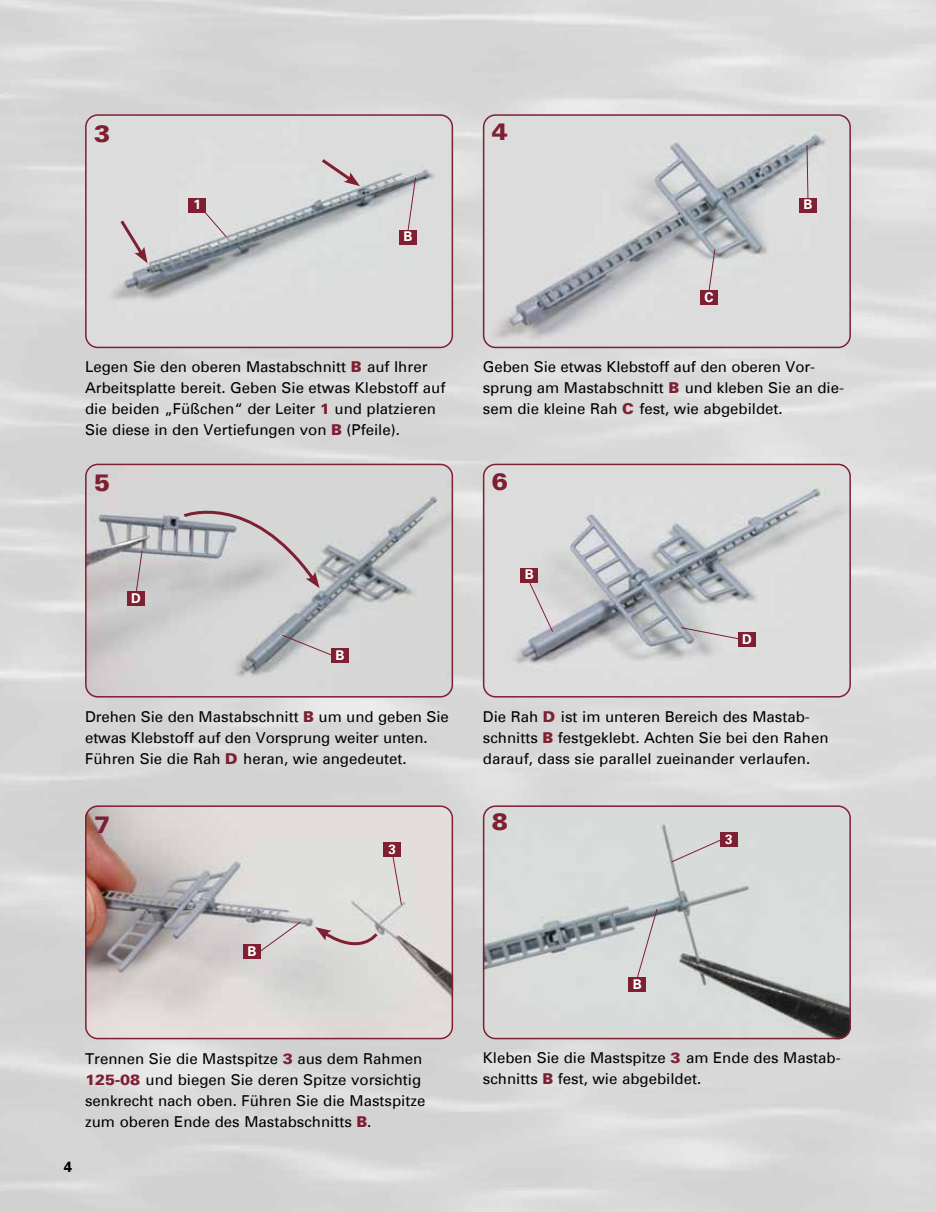
<style>
.page{position:relative;width:936px;height:1212px;background:#fff}
.page>*{position:absolute;margin:0;border:0;box-sizing:border-box;transform-origin:0 0}
.t1{font:900 24px "Univers";color:#7e1f32}
.t2{font:15px/21px "Univers";color:#000}
.t3{font:700 15px "Univers";color:#000}
.t4{font:700 13.5px "Univers";color:#fff}
.s1{font-weight:900;color:#7e1f32}
</style>
<div class="page">
<img style="left:0;top:0;width:935px;height:1212px">
<img style="left:483px;top:114px;width:367px;height:234px">
<div style="left:483px;top:114px;width:367px;height:234px;border:2px solid #7e1f32;border-radius:12px"></div>
<img style="left:85px;top:114px;width:368px;height:234px">
<div style="left:85px;top:114px;width:368px;height:234px;border:2px solid #7e1f32;border-radius:12px"></div>
<img style="left:483px;top:464px;width:367px;height:233px">
<div style="left:483px;top:464px;width:367px;height:233px;border:2px solid #7e1f32;border-radius:12px"></div>
<img style="left:85px;top:464px;width:368px;height:233px">
<div style="left:85px;top:464px;width:368px;height:233px;border:2px solid #7e1f32;border-radius:12px"></div>
<img style="left:483px;top:805px;width:367px;height:234px">
<div style="left:483px;top:805px;width:367px;height:234px;border:2px solid #7e1f32;border-radius:12px"></div>
<img style="left:85px;top:805px;width:368px;height:234px">
<div style="left:85px;top:805px;width:368px;height:234px;border:2px solid #7e1f32;border-radius:12px"></div>
<svg style="left:318px;top:156px;width:42px;height:30px"></svg>
<svg style="left:315px;top:927px;width:64px;height:29px;background:#cfc3c2"></svg>
<div style="left:189px;top:198px;width:17px;height:15px;background:#7e1f32"></div>
<svg style="left:201px;top:207px;width:26px;height:31px"></svg>
<svg style="left:407px;top:177px;width:9px;height:53px"></svg>
<div style="left:399px;top:230px;width:17px;height:14px;background:#7e1f32"></div>
<svg style="left:118px;top:217px;width:30px;height:46px"></svg>
<svg style="left:806px;top:144px;width:2px;height:54px"></svg>
<div style="left:799px;top:198px;width:17px;height:15px;background:#7e1f32"></div>
<svg style="left:707px;top:248px;width:8px;height:42px"></svg>
<div style="left:700px;top:290px;width:17px;height:15px;background:#7e1f32"></div>
<svg style="left:281px;top:634px;width:54px;height:23px"></svg>
<div style="left:331px;top:648px;width:17px;height:15px;background:#7e1f32"></div>
<svg style="left:135px;top:549px;width:8px;height:42px"></svg>
<div style="left:128px;top:591px;width:17px;height:15px;background:#7e1f32"></div>
<svg style="left:181px;top:490px;width:138px;height:98px;background:#c9c6c8"></svg>
<svg style="left:528px;top:580px;width:25px;height:53px"></svg>
<div style="left:520px;top:568px;width:17px;height:15px;background:#7e1f32"></div>
<svg style="left:680px;top:627px;width:64px;height:14px"></svg>
<div style="left:738px;top:632px;width:17px;height:15px;background:#7e1f32"></div>
<svg style="left:252px;top:921px;width:50px;height:36px;background:#d3d0cf"></svg>
<div style="left:243px;top:944px;width:17px;height:15px;background:#7e1f32"></div>
<svg style="left:391px;top:851px;width:11px;height:55px"></svg>
<div style="left:384px;top:842px;width:17px;height:15px;background:#7e1f32"></div>
<svg style="left:670px;top:839px;width:51px;height:24px"></svg>
<div style="left:720px;top:832px;width:17px;height:15px;background:#7e1f32"></div>
<svg style="left:635px;top:908px;width:22px;height:73px;background:#c7c8c8"></svg>
<div style="left:628px;top:977px;width:17px;height:15px;background:#7e1f32"></div>
<h1 class="t1" style="left:94px;top:122px;width:18px">3</h1>
<p class="t4" style="left:194px;top:199px;width:9px">1</p>
<p class="t4" style="left:403px;top:231px;width:11px">B</p>
<p class="t2" style="left:85px;top:358px;width:362px">Legen Sie den oberen Mastabschnitt <span class="s1">B</span> auf Ihrer Arbeitsplatte bereit. Geben Sie etwas Klebstoff auf die beiden „Füßchen“ der Leiter <span class="s1">1</span> und platzieren Sie diese in den Vertiefungen von <span class="s1">B</span> (Pfeile).</p>
<h1 class="t1" style="left:94px;top:472px;width:18px">5</h1>
<p class="t4" style="left:131px;top:593px;width:11px">D</p>
<p class="t4" style="left:335px;top:650px;width:11px">B</p>
<p class="t2" style="left:85px;top:707px;width:365px">Drehen Sie den Mastabschnitt <span class="s1">B</span> um und geben Sie etwas Klebstoff auf den Vorsprung weiter unten.<br>Führen Sie die Rah <span class="s1">D</span> heran, wie angedeutet.</p>
<h1 class="t1" style="left:94px;top:813px;width:18px">7</h1>
<p class="t4" style="left:388px;top:843px;width:9px">3</p>
<h1 class="t1" style="left:492px;top:121px;width:18px">4</h1>
<p class="t4" style="left:704px;top:292px;width:11px">C</p>
<p class="t4" style="left:803px;top:199px;width:11px">B</p>
<p class="t2" style="left:483px;top:358px;width:363px">Geben Sie etwas Klebstoff auf den oberen Vor&shy;sprung am Mastabschnitt <span class="s1">B</span> und kleben Sie an die&shy;sem die kleine Rah <span class="s1">C</span> fest, wie abgebildet.</p>
<h1 class="t1" style="left:492px;top:470px;width:18px">6</h1>
<p class="t4" style="left:524px;top:569px;width:11px">B</p>
<p class="t4" style="left:742px;top:633px;width:11px">D</p>
<p class="t2" style="left:483px;top:707px;width:347px">Die Rah <span class="s1">D</span> ist im unteren Bereich des Mastab&shy;schnitts <span class="s1">B</span> festgeklebt. Achten Sie bei den Rahen darauf, dass sie parallel zueinander verlaufen.</p>
<h1 class="t1" style="left:492px;top:811px;width:18px">8</h1>
<p class="t4" style="left:725px;top:833px;width:9px">3</p>
<p class="t4" style="left:247px;top:946px;width:11px">B</p>
<p class="t2" style="left:85px;top:1049px;width:342px">Trennen Sie die Mastspitze <span class="s1">3</span> aus dem Rahmen <span class="s1">125-08</span> und biegen Sie deren Spitze vorsichtig senkrecht nach oben. Führen Sie die Mastspitze zum oberen Ende des Mastabschnitts <span class="s1">B</span>.</p>
<p class="t3" style="left:64px;top:1160px;width:10px">4</p>
<p class="t4" style="left:632px;top:978px;width:11px">B</p>
<p class="t2" style="left:483px;top:1049px;width:359px">Kleben Sie die Mastspitze <span class="s1">3</span> am Ende des Mastab&shy;schnitts <span class="s1">B</span> fest, wie abgebildet.</p>
</div>
